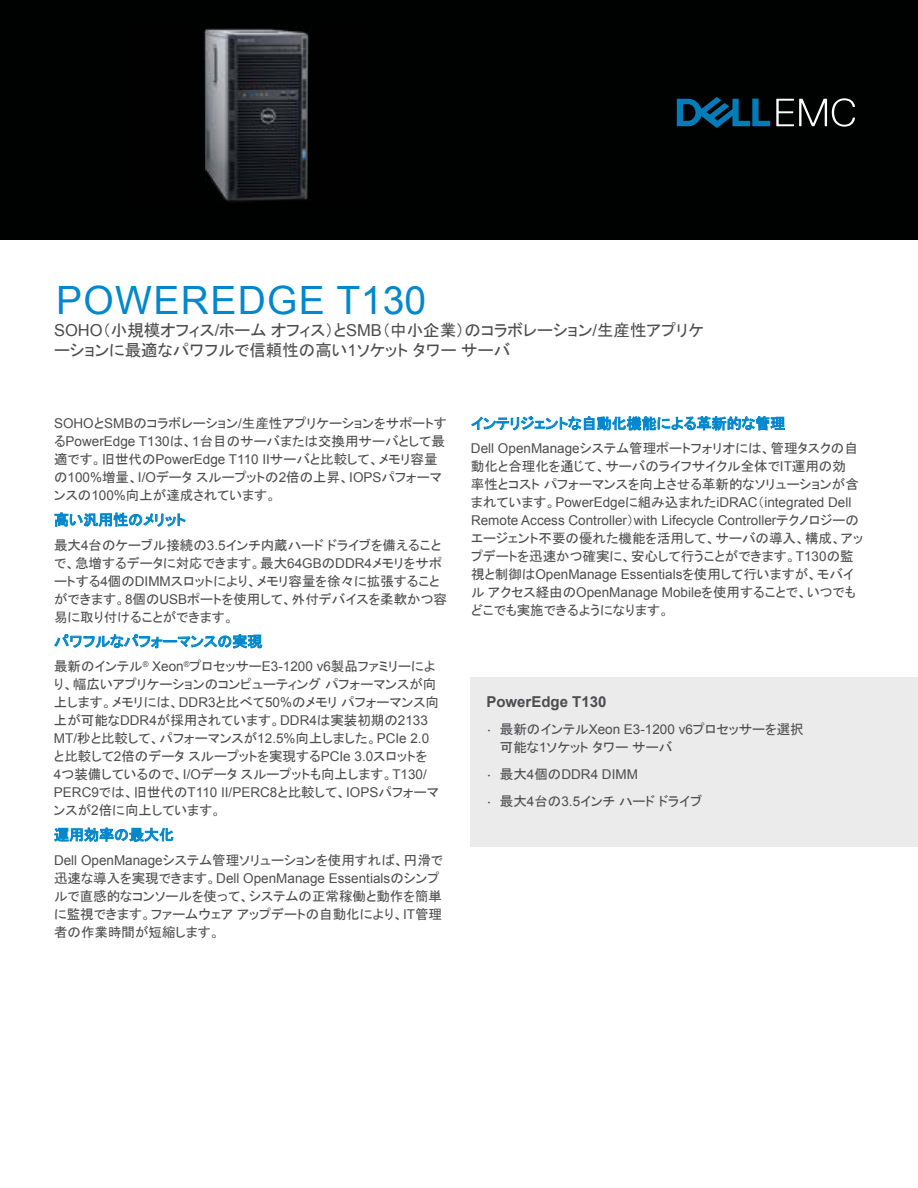
<style>
.page{position:relative;width:918px;height:1188px;background:#fff}
.page>*{position:absolute;margin:0;border:0;box-sizing:border-box;transform-origin:0 0}
.t1{font:39px "Arial";letter-spacing:.035em;color:#0087cc}
.t2{font:16.5px/19.5px "MS P Gothic";color:#4d4d4f}
.t3{font:15px "MS P Gothic";color:#0087cc}
.t4{font:700 15px "Arial";color:#4d4d4f}
.t5{font:13.5px/18px "MS P Gothic";color:#4d4d4f}
.t6{font:13.5px/18px "Arial";color:#4d4d4f}
.s1{font-family:"Arial"}
.s2{font-family:"MS P Gothic"}
.s3{font-family:"Dell Replica";font-weight:300}
</style>
<div class="page">
<div style="left:0;top:0;width:918px;height:240px;background:#000101"></div>
<svg style="left:776px;top:98px;width:79px;height:29px"></svg>
<svg style="left:677px;top:97px;width:93px;height:31px"></svg>
<svg style="left:55px;top:512px;width:131px;height:15px"></svg>
<svg style="left:54px;top:634px;width:208px;height:14px"></svg>
<svg style="left:54px;top:828px;width:119px;height:14px"></svg>
<svg style="left:471px;top:416px;width:314px;height:15px"></svg>
<div style="left:471px;top:677px;width:447px;height:170px;background:#ebebec"></div>
<img style="left:204px;top:28px;width:105px;height:174px">
<h1 class="t1" style="left:56px;top:273px;width:371px">POWEREDGE T130</h1>
<p class="t2" style="left:54px;top:321px;width:651px"><span class="s1">SOHO</span>（小規模オフィス<span class="s1">/</span>ホームオフィス）と<span class="s1">SMB</span>（中小企業）のコラボレーション<span class="s1">/</span>生産性アプリケーションに最適なパワフルで信頼性の高い<span class="s1">1</span>ソケットタワーサーバ</p>
<p class="t5" style="left:54px;top:414px;width:394px"><span class="s1">SOHO</span>と<span class="s1">SMB</span>のコラボレーション<span class="s1">/</span>生産性アプリケーションをサポートする<span class="s1">PowerEdge T130</span>は、<span class="s1">1</span>台目のサーバまたは交換用サーバとして最適です。旧世代の<span class="s1">PowerEdge T110 II</span>サーバと比較して、メモリ容量の<span class="s1">100%</span>増量、<span class="s1">I/O</span>データスループットの<span class="s1">2</span>倍の上昇、<span class="s1">IOPS</span>パフォーマンスの<span class="s1">100%</span>向上が達成されています。</p>
<p class="t3" style="left:54px;top:512px;width:133px">高い汎用性のメリット</p>
<p class="t5" style="left:54px;top:536px;width:395px">最大<span class="s1">4</span>台のケーブル接続の<span class="s1">3.5</span>インチ内蔵ハードドライブを備えることで、急増するデータに対応できます。最大<span class="s1">64GB</span>の<span class="s1">DDR4</span>メモリをサポートする<span class="s1">4</span>個の<span class="s1">DIMM</span>スロットにより、メモリ容量を徐々に拡張することができます。<span class="s1">8</span>個の<span class="s1">USB</span>ポートを使用して、外付デバイスを柔軟かつ容易に取り付けることができます。</p>
<p class="t3" style="left:54px;top:634px;width:210px">パワフルなパフォーマンスの実現</p>
<p class="t5" style="left:54px;top:657px;width:387px">最新のインテル<sup>®</sup> <span class="s1">Xeon</span><sup>®</sup>プロセッサー<span class="s1">E3-1200 v6</span>製品ファミリーにより、幅広いアプリケーションのコンピューティングパフォーマンスが向上します。メモリには、<span class="s1">DDR3</span>と比べて<span class="s1">50%</span>のメモリパフォーマンス向上が可能な<span class="s1">DDR4</span>が採用されています。<span class="s1">DDR4</span>は実装初期の<span class="s1">2133<br>MT/</span>秒と比較して、パフォーマンスが<span class="s1">12.5%</span>向上しました。<span class="s1">PCIe 2.0</span>と比較して<span class="s1">2</span>倍のデータスループットを実現する<span class="s1">PCIe 3.0</span>スロットを<br><span class="s1">4</span>つ装備しているので、<span class="s1">I/O</span>データスループットも向上します。<span class="s1">T130/</span></p>
<p class="t6" style="left:54px;top:783px;width:386px">PERC9<span class="s2">では、旧世代の</span>T110 II/PERC8<span class="s2">と比較して、</span>IOPS<span class="s2">パフォーマ</span></p>
<p class="t5" style="left:54px;top:801px;width:169px">ンスが<span class="s1">2</span>倍に向上しています。</p>
<p class="t3" style="left:54px;top:827px;width:121px">運用効率の最大化</p>
<p class="t5" style="left:54px;top:851px;width:391px"><span class="s1">Dell OpenManage</span>システム管理ソリューションを使用すれば、円滑で</p>
<p class="t6" style="left:54px;top:869px;width:387px"><span class="s2">迅速な導入を実現できます。</span>Dell OpenManage Essentials<span class="s2">のシンプ</span></p>
<p class="t5" style="left:54px;top:887px;width:390px;text-align:justify">ルで直感的なコンソールを使って、システムの正常稼働と動作を簡単に監視できます。ファームウェアアップデートの自動化により、<span class="s1">IT</span>管理者の作業時間が短縮します。</p>
<p class="t3" style="left:471px;top:416px;width:316px">インテリジェントな自動化機能による革新的な管理</p>
<p class="t5" style="left:471px;top:440px;width:389px"><span class="s1">Dell OpenManage</span>システム管理ポートフォリオには、管理タスクの自動化と合理化を通じて、サーバのライフサイクル全体で<span class="s1">IT</span>運用の効率性とコストパフォーマンスを向上させる革新的なソリューションが含</p>
<p class="t6" style="left:471px;top:494px;width:390px"><span class="s2">まれています。</span>PowerEdge<span class="s2">に組み込まれた</span>iDRAC<span class="s2">（</span>integrated Dell<br>Remote Access Controller<span class="s2">）</span>with Lifecycle Controller<span class="s2">テクノロジーの</span></p>
<p class="t5" style="left:471px;top:530px;width:393px">エージェント不要の優れた機能を活用して、サーバの導入、構成、アップデートを迅速かつ確実に、安心して行うことができます。<span class="s1">T130</span>の監</p>
<p class="t6" style="left:471px;top:566px;width:384px"><span class="s2">視と制御は</span>OpenManage Essentials<span class="s2">を使用して行いますが、モバイ</span></p>
<p class="t5" style="left:471px;top:584px;width:386px">ルアクセス経由の<span class="s1">OpenManage Mobile</span>を使用することで、いつでもどこでも実施できるようになります。</p>
<p class="t4" style="left:486px;top:691px;width:122px">PowerEdge T130</p>
<p class="t5" style="left:500px;top:720px;width:305px;text-indent:-14px"><span class="s3">•</span> 最新のインテル<span class="s1">Xeon E3-1200 v6</span>プロセッサーを選択可能な<span class="s1">1</span>ソケットタワーサーバ</p>
<p class="t6" style="left:486px;top:765px;width:153px"><span class="s3">•</span> <span class="s2">最大</span>4<span class="s2">個の</span>DDR4 DIMM</p>
<p class="t5" style="left:486px;top:792px;width:217px"><span class="s3">•</span> 最大<span class="s1">4</span>台の<span class="s1">3.5</span>インチハードドライブ</p>
</div>
